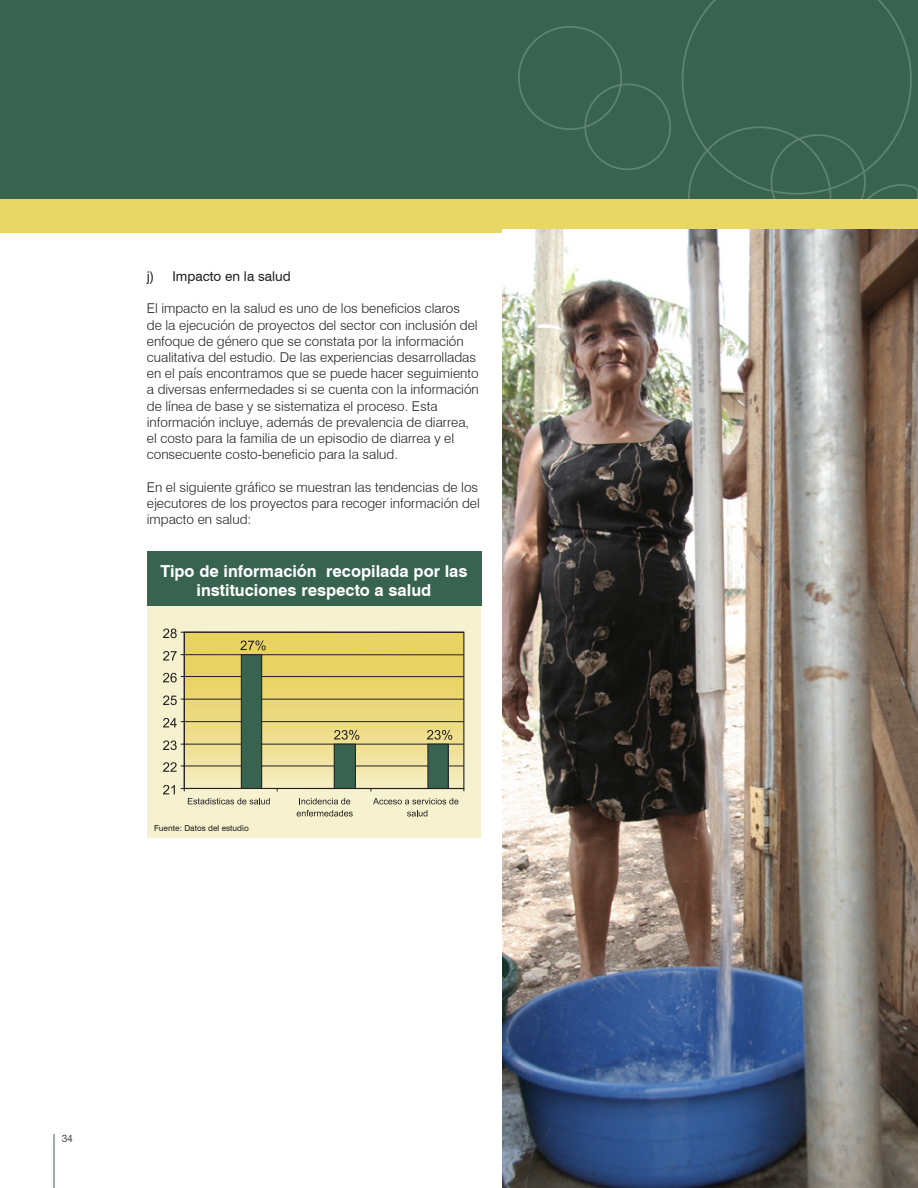
<style>
.page{position:relative;width:918px;height:1188px;background:#fff}
.page>*{position:absolute;margin:0;border:0;box-sizing:border-box;transform-origin:0 0}
.t1{font:700 16.5px/19.8px "Swiss 721 BT";color:#fff;text-align:center}
.t2{font:300 13.5px/16.2px "Swiss 721 BT";color:#231f20}
.t3{font:13.5px "Swiss 721 BT";color:#231f20}
.t4{font:300 10.5px "Swiss 721 BT";color:#231f20}
.t5{font:8.25px "Swiss 721 BT";color:#231f20}
</style>
<div class="page">
<div style="left:0;top:0;width:918px;height:202px;background:#376350"></div>
<div style="left:518px;top:26px;width:104px;height:104px;border:2px solid #5f8373;border-radius:50%"></div>
<div style="left:584px;top:83px;width:87px;height:87px;border:2px solid #5f8373;border-radius:50%"></div>
<svg style="left:682px;top:0;width:230px;height:189px"></svg>
<svg style="left:687px;top:126px;width:145px;height:74px"></svg>
<div style="left:0;top:200px;width:918px;height:33px;background:#e8d665"></div>
<hr style="left:54px;top:1134px;width:1px;height:54px;background:#376350">
<svg style="left:851px;top:183px;width:67px;height:47px"></svg>
<hr style="left:917px;top:200px;width:1px;height:33px;background:#e8d665">
<div style="left:147px;top:551px;width:334px;height:54px;background:#376350"></div>
<div style="left:147px;top:606px;width:334px;height:231px;background:#f6f1ce"></div>
<img style="left:186px;top:634px;width:276px;height:153px">
<hr style="left:184px;top:766px;width:280px;height:1px;background:#231f20">
<hr style="left:184px;top:744px;width:280px;height:1px;background:#231f20">
<hr style="left:184px;top:721px;width:280px;height:1px;background:#231f20">
<hr style="left:184px;top:699px;width:280px;height:1px;background:#231f20">
<hr style="left:184px;top:676px;width:280px;height:1px;background:#231f20">
<hr style="left:184px;top:654px;width:280px;height:1px;background:#231f20">
<div style="left:184px;top:632px;width:280px;height:157px;border:1px solid #231f20"></div>
<div style="left:241px;top:655px;width:21px;height:133px;background:#376350"></div>
<div style="left:241px;top:654px;width:21px;height:135px;border:1px solid #231f20"></div>
<div style="left:334px;top:744px;width:21px;height:44px;background:#376350"></div>
<div style="left:334px;top:744px;width:22px;height:45px;border:1px solid #231f20"></div>
<div style="left:428px;top:744px;width:20px;height:44px;background:#376350"></div>
<div style="left:428px;top:744px;width:21px;height:45px;border:1px solid #231f20"></div>
<hr style="left:184px;top:788px;width:280px;height:1px;background:#231f20">
<hr style="left:184px;top:632px;width:1px;height:156px;background:#231f20">
<svg style="left:427px;top:730px;width:25px;height:10px"></svg>
<svg style="left:334px;top:730px;width:25px;height:10px"></svg>
<svg style="left:240px;top:640px;width:26px;height:10px"></svg>
<svg style="left:163px;top:785px;width:12px;height:9px"></svg>
<svg style="left:163px;top:762px;width:21px;height:10px"></svg>
<svg style="left:163px;top:740px;width:21px;height:10px"></svg>
<svg style="left:163px;top:718px;width:21px;height:9px"></svg>
<svg style="left:163px;top:695px;width:21px;height:10px"></svg>
<svg style="left:163px;top:673px;width:21px;height:10px"></svg>
<svg style="left:163px;top:651px;width:21px;height:10px"></svg>
<svg style="left:163px;top:629px;width:21px;height:9px"></svg>
<svg style="left:188px;top:798px;width:82px;height:6px"></svg>
<svg style="left:299px;top:798px;width:51px;height:6px"></svg>
<svg style="left:297px;top:810px;width:56px;height:6px"></svg>
<svg style="left:373px;top:798px;width:85px;height:6px"></svg>
<svg style="left:407px;top:810px;width:20px;height:6px"></svg>
<img style="left:503px;top:230px;width:415px;height:958px">
<p class="t3" style="left:147px;top:268px;width:145px">j) Impacto en la salud</p>
<p class="t2" style="left:147px;top:300px;width:334px">El impacto en la salud es uno de los beneficios claros<br>de la ejecución de proyectos del sector con inclusión del enfoque de género que se constata por la información cualitativa del estudio. De las experiencias desarrolladas en el país encontramos que se puede hacer seguimiento a diversas enfermedades si se cuenta con la información de línea de base y se sistematiza el proceso. Esta información incluye, además de prevalencia de diarrea, el costo para la familia de un episodio de diarrea y el consecuente costo-beneficio para la salud.</p>
<p class="t2" style="left:147px;top:479px;width:334px">En el siguiente gráfico se muestran las tendencias de los ejecutores de los proyectos para recoger información del impacto en salud:</p>
<p class="t1" style="left:160px;top:561px;width:309px">Tipo de información recopilada por las instituciones respecto a salud</p>
<p class="t5" style="left:154px;top:823px;width:96px">Fuente: Datos del estudio</p>
<p class="t4" style="left:62px;top:1132px;width:13px">34</p>
</div>
